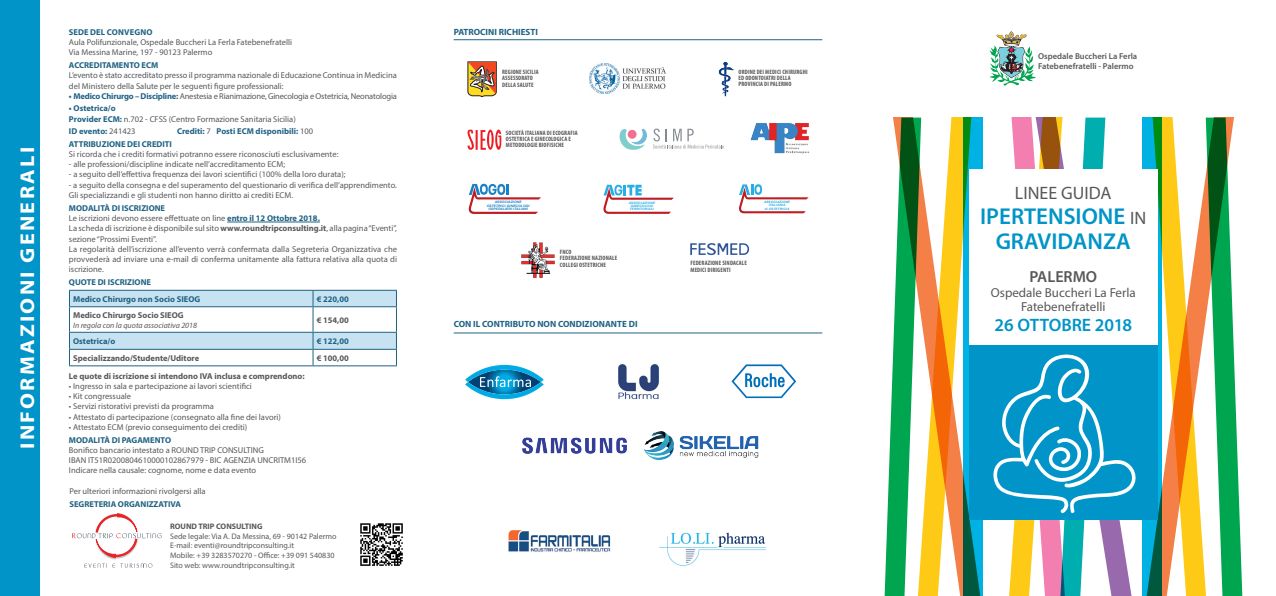
<style>
.page{position:relative;width:1276px;height:596px;background:#fff}
.page>*{position:absolute;margin:0;border:0;box-sizing:border-box;transform-origin:0 0}
.t1{font:600 23px/25px "Myriad Pro";color:#0094c8;text-align:center}
.t2{font:700 20px "Myriad Pro";letter-spacing:.1em;color:#fff;scale:1.11 1}
.t3{font:600 18px "Myriad Pro";color:#0094c8}
.t4{font:18px "Myriad Pro";color:#57585a}
.t5{font:600 16px "Myriad Pro";color:#57585a}
.t6{font:13px/14px "Myriad Pro";color:#57585a;text-align:center}
.t7{font:700 9px "Myriad Pro";color:#206283}
.t8{font:600 8.6px/9.6px "Myriad Pro";color:#57585a}
.t9{font:8.5px/10.2px "Myriad Pro";color:#57585a}
.t10{font:700 8.5px/16.6px "Myriad Pro";color:#206283}
.t11{font:700 8.5px "Myriad Pro";color:#57585a}
.t12{font:8.5px "Myriad Pro";letter-spacing:-.02em;color:#57585a}
.t13{font:8px/9.6px "Myriad Pro";color:#57585a}
.t14{font:italic 8px "Myriad Pro";color:#57585a}
.t15{font:700 8px "Myriad Pro";color:#57585a}
.t16{font:700 condensed 6.3px/6.4px "Myriad Pro";letter-spacing:.02em;color:#57585a}
.t17{font:3.3px/3.3px "Helvetica Greek Bd Inclined";color:#1981c5;text-align:center;scale:1.09 1}
.t18{font:3.2px/3.2px "Helvetica Greek Bd Inclined";color:#28aee4;text-align:center;scale:1.09 1}
.s1{font-weight:700;color:#206283}
.s2{font-weight:400;color:#57585a}
.s3{font-weight:700}
.s4{font-weight:400;font-size:18px;color:#57585a}
</style>
<div class="page">
<svg style="left:989px;top:32px;width:47px;height:54px"></svg>
<div style="left:1141px;top:117px;width:20px;height:478px;background:#00b1e3"></div>
<div style="left:963px;top:117px;width:20px;height:478px;background:#00b1e3"></div>
<svg style="left:884px;top:386px;width:8px;height:209px"></svg>
<svg style="left:892px;top:117px;width:88px;height:478px"></svg>
<svg style="left:1234px;top:359px;width:8px;height:236px"></svg>
<svg style="left:1146px;top:117px;width:88px;height:478px"></svg>
<div style="left:969px;top:344px;width:188px;height:176px;background:#0094c8"></div>
<div style="left:969px;top:169px;width:188px;height:175px;background:#fff"></div>
<svg style="left:991px;top:117px;width:148px;height:478px"></svg>
<div style="left:0;top:0;width:39px;height:595px;background:#0094c8"></div>
<hr style="left:227px;top:222px;width:93px;height:1px;background:#206283">
<hr style="left:69px;top:289px;width:244px;height:1px;background:#206283">
<hr style="left:313px;top:289px;width:84px;height:1px;background:#206283">
<svg style="left:69px;top:290px;width:328px;height:75px"></svg>
<hr style="left:69px;top:365px;width:244px;height:1px;background:#206283">
<hr style="left:313px;top:365px;width:84px;height:1px;background:#206283">
<svg style="left:84px;top:563px;width:68px;height:4px"></svg>
<img style="left:107px;top:557px;width:17px;height:3px">
<svg style="left:72px;top:513px;width:90px;height:44px"></svg>
<img style="left:360px;top:523px;width:43px;height:43px">
<svg style="left:467px;top:61px;width:30px;height:36px"></svg>
<img style="left:718px;top:62px;width:16px;height:35px">
<hr style="left:475px;top:130px;width:3px;height:20px;background:#ee1d23">
<svg style="left:467px;top:129px;width:7px;height:21px"></svg>
<svg style="left:480px;top:129px;width:21px;height:21px"></svg>
<svg style="left:468px;top:184px;width:73px;height:30px"></svg>
<svg style="left:739px;top:184px;width:69px;height:29px"></svg>
<svg style="left:619px;top:128px;width:105px;height:22px"></svg>
<img style="left:590px;top:63px;width:75px;height:30px">
<img style="left:521px;top:242px;width:34px;height:36px">
<svg style="left:690px;top:243px;width:59px;height:12px"></svg>
<svg style="left:603px;top:185px;width:71px;height:29px"></svg>
<img style="left:750px;top:123px;width:60px;height:30px">
<hr style="left:454px;top:39px;width:368px;height:1px;background:#206283">
<hr style="left:454px;top:332px;width:368px;height:1px;background:#206283">
<img style="left:522px;top:437px;width:105px;height:17px">
<img style="left:644px;top:431px;width:115px;height:29px">
<svg style="left:465px;top:364px;width:79px;height:35px"></svg>
<img style="left:618px;top:364px;width:41px;height:36px">
<svg style="left:731px;top:364px;width:65px;height:34px"></svg>
<img style="left:508px;top:530px;width:103px;height:21px">
<img style="left:659px;top:532px;width:107px;height:34px">
<h2 class="t2" style="left:14px;top:448px;width:273px;rotate:-90deg">INFORMAZIONI GENERALI</h2>
<p class="t10" style="left:69px;top:23px;width:85px">SEDE DEL CONVEGNO</p>
<p class="t9" style="left:69px;top:37px;width:225px">Aula Polifunzionale, Ospedale Buccheri La Ferla Fatebenefratelli<br>Via Messina Marine, 197 - 90123 Palermo</p>
<p class="t10" style="left:69px;top:57px;width:91px">ACCREDITAMENTO ECM</p>
<p class="t9" style="left:69px;top:70px;width:329px">L’evento è stato accreditato presso il programma nazionale di Educazione Continua in Medicina del Ministero della Salute per le seguenti figure professionali:</p>
<p class="t12" style="left:69px;top:91px;width:329px"><span class="s1">• Medico Chirurgo – Discipline:</span> Anestesia e Rianimazione, Ginecologia e Ostetricia, Neonatologia</p>
<p class="t9" style="left:69px;top:102px;width:228px;line-height:11.6px"><span class="s1">• Ostetrica/o<br>Provider ECM:</span> n.702 - CFSS (Centro Formazione Sanitaria Sicilia)<br><span class="s1">ID evento:</span> 241423</p>
<p class="t10" style="left:177px;top:122px;width:138px">Crediti: <span class="s2">7</span> Posti ECM disponibili: <span class="s2">100</span></p>
<p class="t10" style="left:69px;top:135px;width:104px">ATTRIBUZIONE DEI CREDITI</p>
<p class="t9" style="left:69px;top:149px;width:271px">Si ricorda che i crediti formativi potranno essere riconosciuti esclusivamente:</p>
<p class="t9" style="left:69px;top:159px;width:218px">- alle professioni/discipline indicate nell’accreditamento ECM;</p>
<p class="t9" style="left:69px;top:169px;width:278px">- a seguito dell’effettiva frequenza dei lavori scientifici (100% della loro durata);</p>
<p class="t9" style="left:69px;top:179px;width:329px">- a seguito della consegna e del superamento del questionario di verifica dell’apprendimento.<br>Gli specializzandi e gli studenti non hanno diritto ai crediti ECM.</p>
<p class="t9" style="left:69px;top:203px;width:330px"><span class="s1">MODALITÀ DI ISCRIZIONE<br></span>Le iscrizioni devono essere effettuate on line <span class="s1">entro il 12 Ottobre 2018.<br></span>La scheda di iscrizione è disponibile sul sito <span class="s3">www.roundtripconsulting.it</span>, alla pagina “Eventi”, sezione “Prossimi Eventi”.<br>La regolarità dell’iscrizione all’evento verrà confermata dalla Segreteria Organizzativa che provvederà ad inviare una e-mail di conferma unitamente alla fattura relativa alla quota di iscrizione.</p>
<p class="t10" style="left:73px;top:273px;width:129px;text-indent:-4px">QUOTE DI ISCRIZIONE<br>Medico Chirurgo non Socio SIEOG</p>
<p class="t10" style="left:317px;top:290px;width:34px">€ 220,00</p>
<p class="t11" style="left:73px;top:309px;width:112px">Medico Chirurgo Socio SIEOG</p>
<p class="t14" style="left:73px;top:320px;width:125px">In regola con la quota associativa 2018</p>
<p class="t11" style="left:317px;top:314px;width:34px">€ 154,00</p>
<p class="t10" style="left:73px;top:332px;width:44px">Ostetrica/o</p>
<p class="t10" style="left:317px;top:332px;width:34px">€ 122,00</p>
<p class="t11" style="left:73px;top:352px;width:128px">Specializzando/Studente/Uditore</p>
<p class="t11" style="left:317px;top:352px;width:34px">€ 100,00</p>
<p class="t11" style="left:69px;top:370px;width:237px">Le quote di iscrizione si intendono IVA inclusa e comprendono:</p>
<p class="t9" style="left:69px;top:380px;width:184px">• Ingresso in sala e partecipazione ai lavori scientifici</p>
<p class="t9" style="left:69px;top:391px;width:64px">• Kit congressuale</p>
<p class="t9" style="left:69px;top:401px;width:146px">• Servizi ristorativi previsti da programma</p>
<p class="t9" style="left:69px;top:411px;width:213px">• Attestato di partecipazione (consegnato alla fine dei lavori)</p>
<p class="t9" style="left:69px;top:421px;width:180px">• Attestato ECM (previo conseguimento dei crediti)</p>
<p class="t10" style="left:69px;top:431px;width:104px">MODALITÀ DI PAGAMENTO</p>
<p class="t9" style="left:69px;top:444px;width:239px">Bonifico bancario intestato a ROUND TRIP CONSULTING<br>IBAN IT51R0200804610000102867979 - BIC AGENZIA UNCRITM1I56<br>Indicare nella causale: cognome, nome e data evento</p>
<p class="t9" style="left:69px;top:485px;width:138px">Per ulteriori informazioni rivolgersi alla</p>
<p class="t10" style="left:69px;top:495px;width:113px">SEGRETERIA ORGANIZZATIVA</p>
<p class="t15" style="left:170px;top:521px;width:94px">ROUND TRIP CONSULTING</p>
<p class="t13" style="left:170px;top:530px;width:168px">Sede legale: Via A. Da Messina, 69 - 90142 Palermo E-mail: eventi@roundtripconsulting.it<br>Mobile: +39 3283570270 - Office: +39 091 540830<br>Sito web: www.roundtripconsulting.it</p>
<p class="t7" style="left:454px;top:26px;width:86px">PATROCINI RICHIESTI</p>
<p class="t16" style="left:502px;top:68px;width:38px">REGIONE SICILIA<br>ASSESSORATO<br>DELLA SALUTE</p>
<p class="t16" style="left:738px;top:68px;width:71px">ORDINE DEI MEDICI CHIRURGHI<br>ED ODONTOIATRI DELLA<br>PROVINCIA DI PALERMO</p>
<p class="t16" style="left:506px;top:129px;width:73px">SOCIETÀ ITALIANA DI ECOGRAFIA<br>OSTETRICA E GINECOLOGICA E<br>METODOLOGIE BIOFISICHE</p>
<p class="t17" style="left:487px;top:201px;width:41px">ASSOCIAZIONE<br>OSTETRICI GINECOLOGI<br>OSPEDALIERI ITALIANI</p>
<p class="t18" style="left:764px;top:200px;width:25px">ASSOCIAZIONE<br>ITALIANIA<br>di OSTETRICIA</p>
<p class="t16" style="left:560px;top:248px;width:59px">FNCO<br>FEDERAZIONE NAZIONALE<br>COLLEGI OSTETRICHE</p>
<p class="t16" style="left:690px;top:260px;width:58px">FEDERAZIONE SINDACALE<br>MEDICI DIRIGENTI</p>
<p class="t18" style="left:629px;top:201px;width:26px">ASSOCIAZIONE<br>GINECOLOGI<br>TERRITORIALI</p>
<p class="t7" style="left:454px;top:318px;width:185px">CON IL CONTRIBUTO NON CONDIZIONANTE DI</p>
<p class="t8" style="left:1038px;top:51px;width:100px">Ospedale Buccheri La Ferla<br>Fatebenefratelli - Palermo</p>
<h3 class="t4" style="left:1015px;top:181px;width:98px">LINEE GUIDA</h3>
<h1 class="t1" style="left:980px;top:203px;width:167px">IPERTENSIONE <span class="s4">IN<br></span>GRAVIDANZA</h1>
<h3 class="t5" style="left:1029px;top:266px;width:69px">PALERMO</h3>
<h3 class="t6" style="left:991px;top:285px;width:146px">Ospedale Buccheri La Ferla<br>Fatebenefratelli</h3>
<h3 class="t3" style="left:994px;top:313px;width:139px">26 OTTOBRE 2018</h3>
</div>
